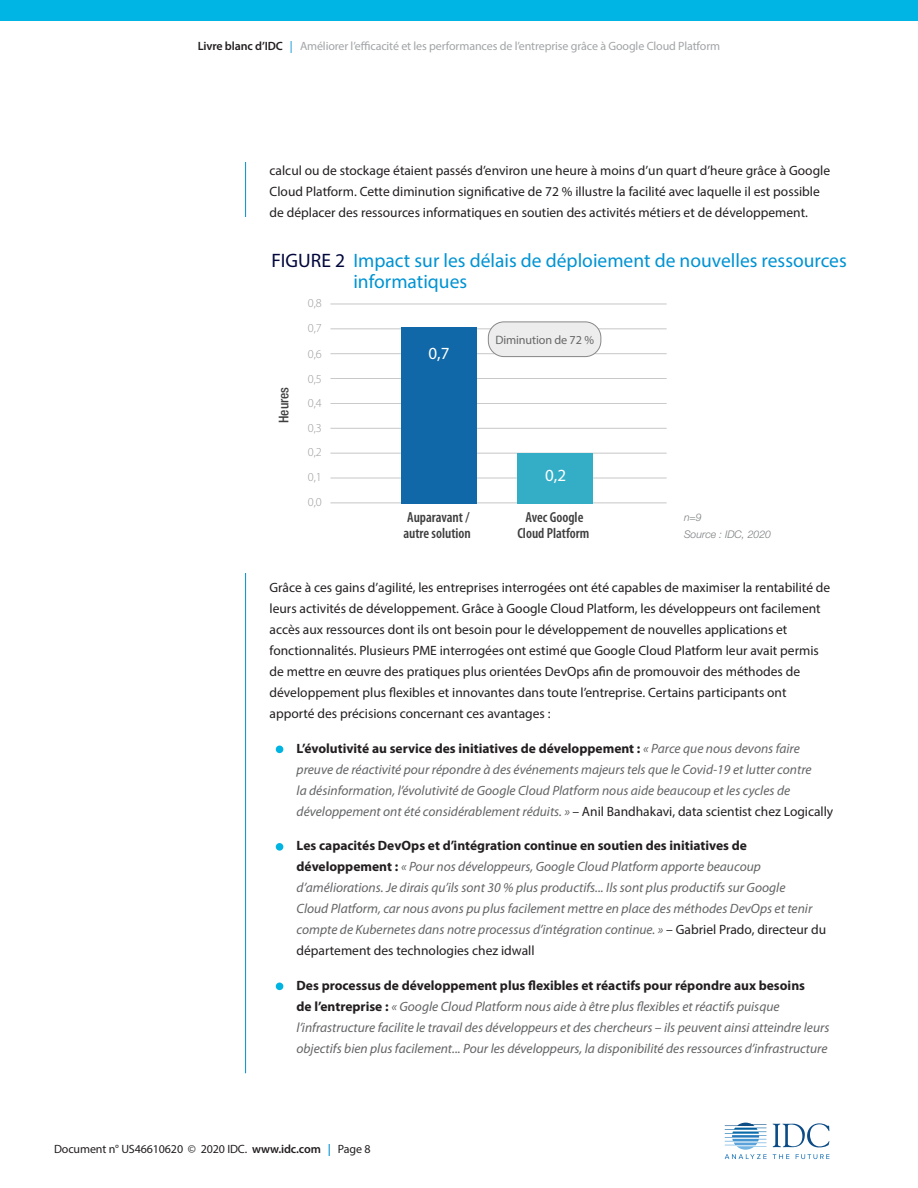
<style>
.page{position:relative;width:918px;height:1188px;background:#fff}
.page>*{position:absolute;margin:0;border:0;box-sizing:border-box;transform-origin:0 0}
.t1{font:19.5px/21px "Myriad Pro";color:#0093d3}
.t2{font:17.1px "Myriad Pro";color:#fff}
.t3{font:600 condensed 14.55px/15.9px "Myriad Pro";color:#3e3e3e}
.t4{font:italic 13.5px/21px "Myriad Pro";color:#636466}
.t5{font:13.5px/21px "Myriad Pro";color:#231f20}
.t6{font:500 condensed 13.35px "Helvetica Neue";color:#3e3e3e}
.t7{font:300 12.15px/24.9px "Myriad Pro";color:#9a9a99}
.t8{font:12.15px "Myriad Pro";letter-spacing:-.01em;color:#666767}
.t9{font:12px "Myriad Pro";letter-spacing:-.01em;color:#a1a4a6}
.t10{font:12px "Myriad Pro";letter-spacing:-.01em;color:#231f20}
.t11{font:italic 300 10.5px/16.5px "Helvetica Neue";color:#7c7e81}
.s1{font-weight:600;color:#231f20}
.s2{color:#0092d3}
.s3{color:#00063a}
.s4{font-weight:700;font-style:normal;font-size:28.5px;color:#0092d3}
.s5{font-weight:700;font-style:normal;color:#231f20}
.s6{font-style:normal;color:#231f20}
.s7{font-weight:600}
.s8{font-weight:600;color:#0092d3}
</style>
<div class="page">
<hr style="left:245px;top:162px;width:1px;height:911px;background:#0092d3">
<div style="left:0;top:0;width:918px;height:21px;background:#00b4e3"></div>
<svg style="left:773px;top:1123px;width:57px;height:24px"></svg>
<svg style="left:773px;top:1154px;width:16px;height:5px"></svg>
<svg style="left:796px;top:1154px;width:33px;height:5px"></svg>
<svg style="left:725px;top:1123px;width:42px;height:36px"></svg>
<div style="left:276px;top:746px;width:7px;height:7px;background:#00b4e2;border-radius:50%"></div>
<div style="left:276px;top:843px;width:7px;height:8px;background:#00b4e2;border-radius:50%"></div>
<div style="left:276px;top:983px;width:7px;height:7px;background:#00b4e2;border-radius:50%"></div>
<div style="left:236px;top:218px;width:31px;height:355px;background:#fff"></div>
<hr style="left:330px;top:304px;width:337px;height:1px;background:#bcbcbd">
<hr style="left:330px;top:328px;width:337px;height:1px;background:#bcbcbd">
<hr style="left:330px;top:353px;width:337px;height:1px;background:#bcbcbd">
<hr style="left:330px;top:378px;width:337px;height:1px;background:#bcbcbd">
<hr style="left:330px;top:403px;width:337px;height:1px;background:#bcbcbd">
<hr style="left:330px;top:428px;width:337px;height:1px;background:#bcbcbd">
<hr style="left:330px;top:453px;width:337px;height:1px;background:#bcbcbd">
<hr style="left:330px;top:478px;width:337px;height:1px;background:#bcbcbd">
<hr style="left:330px;top:503px;width:337px;height:1px;background:#bcbcbd">
<div style="left:401px;top:327px;width:75px;height:176px;background:#1068a8"></div>
<div style="left:518px;top:453px;width:75px;height:50px;background:#34aec7"></div>
<div style="left:488px;top:322px;width:113px;height:35px;background:#eeedee;border-radius:16px"></div>
<div style="left:488px;top:322px;width:113px;height:35px;border:1px solid #868887;border-radius:16px"></div>
<p class="t9" style="left:198px;top:39px;width:524px"><span class="s1">Livre blanc d’IDC</span> <span class="s2">|</span> Améliorer l’efficacité et les performances de l’entreprise grâce à Google Cloud Platform</p>
<p class="t5" style="left:270px;top:160px;width:562px">calcul ou de stockage étaient passés d’environ une heure à moins d’un quart d’heure grâce à Google<br>Cloud Platform. Cette diminution significative de 72 % illustre la facilité avec laquelle il est possible de déplacer des ressources informatiques en soutien des activités métiers et de développement.</p>
<h1 class="t1" style="left:353px;top:249px;width:495px;text-indent:-82px"><span class="s3">FIGURE 2</span> Impact sur les délais de déploiement de nouvelles ressources informatiques</h1>
<p class="t6" style="left:276px;top:423px;width:38px;rotate:-90deg">Heures</p>
<p class="t7" style="left:308px;top:290px;width:16px">0,8</p>
<p class="t7" style="left:308px;top:316px;width:16px">0,7</p>
<p class="t7" style="left:308px;top:341px;width:16px">0,6</p>
<p class="t7" style="left:308px;top:366px;width:16px">0,5</p>
<p class="t7" style="left:308px;top:390px;width:16px">0,4<br>0,3</p>
<p class="t7" style="left:308px;top:440px;width:16px">0,2</p>
<p class="t7" style="left:308px;top:464px;width:16px">0,1</p>
<p class="t7" style="left:308px;top:490px;width:16px">0,0</p>
<p class="t2" style="left:428px;top:342px;width:23px">0,7</p>
<p class="t8" style="left:495px;top:332px;width:100px">Diminution de 72 %</p>
<p class="t2" style="left:545px;top:464px;width:23px">0,2</p>
<p class="t3" style="left:403px;top:509px;width:69px">Auparavant / autre solution</p>
<p class="t3" style="left:517px;top:509px;width:73px;text-align:center">Avec Google<br>Cloud Platform</p>
<p class="t11" style="left:684px;top:509px;width:89px">n=9<br>Source : IDC, 2020</p>
<p class="t5" style="left:270px;top:577px;width:562px">Grâce à ces gains d’agilité, les entreprises interrogées ont été capables de maximiser la rentabilité de leurs activités de développement. Grâce à Google Cloud Platform, les développeurs ont facilement accès aux ressources dont ils ont besoin pour le développement de nouvelles applications et fonctionnalités. Plusieurs PME interrogées ont estimé que Google Cloud Platform leur avait permis de mettre en œuvre des pratiques plus orientées DevOps afin de promouvoir des méthodes de développement plus flexibles et innovantes dans toute l’entreprise. Certains participants ont apporté des précisions concernant ces avantages :</p>
<p class="t4" style="left:297px;top:737px;width:538px;text-indent:-27px"><span class="s4">•</span> <span class="s5">L’évolutivité au service des initiatives de développement :</span> « Parce que nous devons faire preuve de réactivité pour répondre à des événements majeurs tels que le Covid-19 et lutter contre<br>la désinformation, l’évolutivité de Google Cloud Platform nous aide beaucoup et les cycles de développement ont été considérablement réduits. » <span class="s6">– Anil Bandhakavi, data scientist chez Logically</span></p>
<p class="t4" style="left:297px;top:835px;width:531px;text-indent:-27px"><span class="s4">•</span> <span class="s5">Les capacités DevOps et d’intégration continue en soutien des initiatives de développement :</span> « Pour nos développeurs, Google Cloud Platform apporte beaucoup d’améliorations. Je dirais qu’ils sont 30 % plus productifs... Ils sont plus productifs sur Google<br>Cloud Platform, car nous avons pu plus facilement mettre en place des méthodes DevOps et tenir compte de Kubernetes dans notre processus d’intégration continue. » <span class="s6">– Gabriel Prado, directeur du département des technologies chez idwall</span></p>
<p class="t4" style="left:297px;top:974px;width:534px;text-indent:-27px"><span class="s4">•</span> <span class="s5">Des processus de développement plus flexibles et réactifs pour répondre aux besoins<br>de l’entreprise :</span> « Google Cloud Platform nous aide à être plus flexibles et réactifs puisque l’infrastructure facilite le travail des développeurs et des chercheurs – ils peuvent ainsi atteindre leurs objectifs bien plus facilement... Pour les développeurs, la disponibilité des ressources d’infrastructure</p>
<p class="t10" style="left:54px;top:1141px;width:318px">Document n° US46610620 © 2020 IDC. <span class="s7">www.idc.com</span> <span class="s8">|</span> Page 8</p>
</div>
